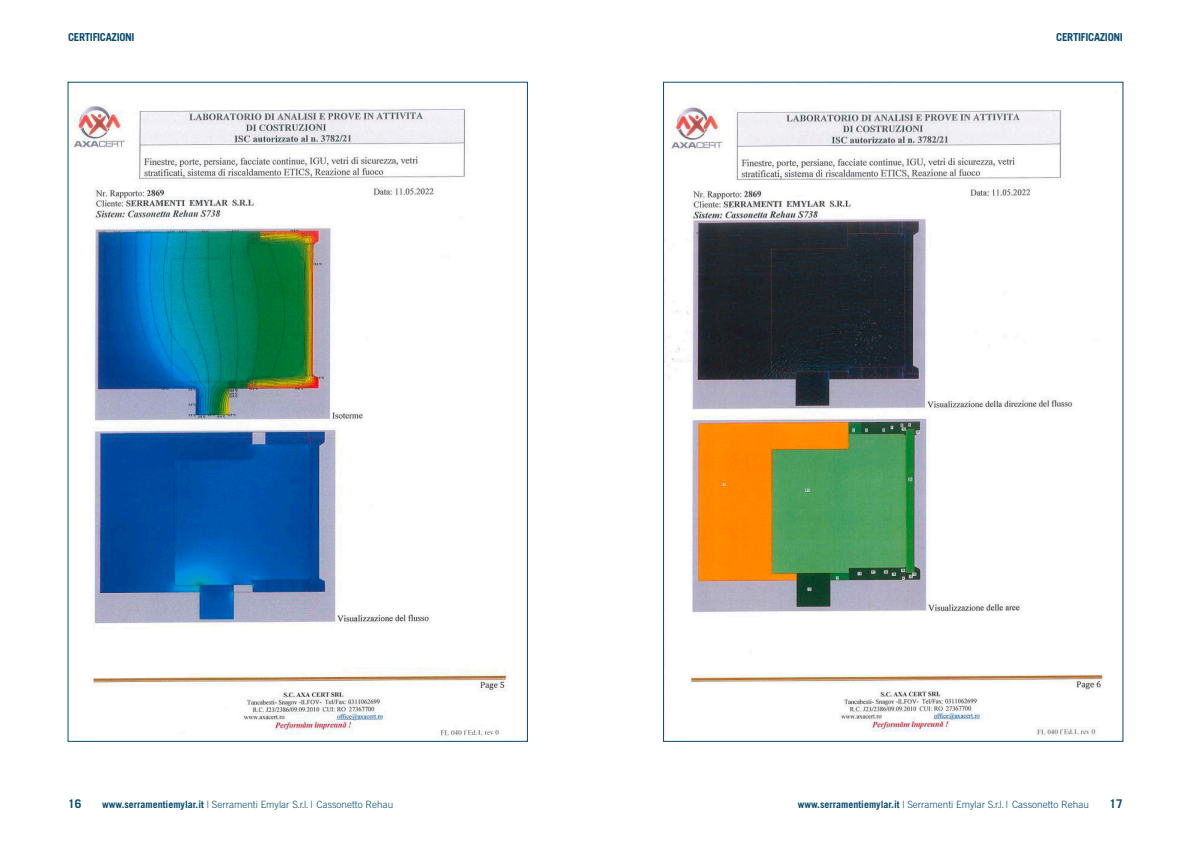
<style>
.page{position:relative;width:1191px;height:842px;background:#fff}
.page>*{position:absolute;margin:0;border:0;box-sizing:border-box;transform-origin:0 0}
.t1{font:700 12px "Trade Gothic LT Std";color:#074a6e}
.t2{font:700 11px "Trade Gothic LT Std";letter-spacing:-.03em;color:#074a6e}
.t3{font:300 10px "Trade Gothic LT Std";color:#074a6e}
.s1{font-weight:700}
</style>
<div class="page">
<img style="left:71px;top:106px;width:436px;height:630px">
<img style="left:665px;top:107px;width:438px;height:629px">
<p class="t2" style="left:68px;top:33px;width:68px">CERTIFICAZIONI</p>
<p class="t2" style="left:1056px;top:33px;width:68px">CERTIFICAZIONI</p>
<p class="t1" style="left:68px;top:799px;width:15px">16</p>
<p class="t3" style="left:102px;top:801px;width:293px"><span class="s1">www.serramentiemylar.it</span> | Serramenti Emylar S.r.l. | Cassonetto Rehau</p>
<p class="t3" style="left:797px;top:801px;width:293px"><span class="s1">www.serramentiemylar.it</span> | Serramenti Emylar S.r.l. | Cassonetto Rehau</p>
<p class="t1" style="left:1109px;top:799px;width:15px">17</p>
</div>
